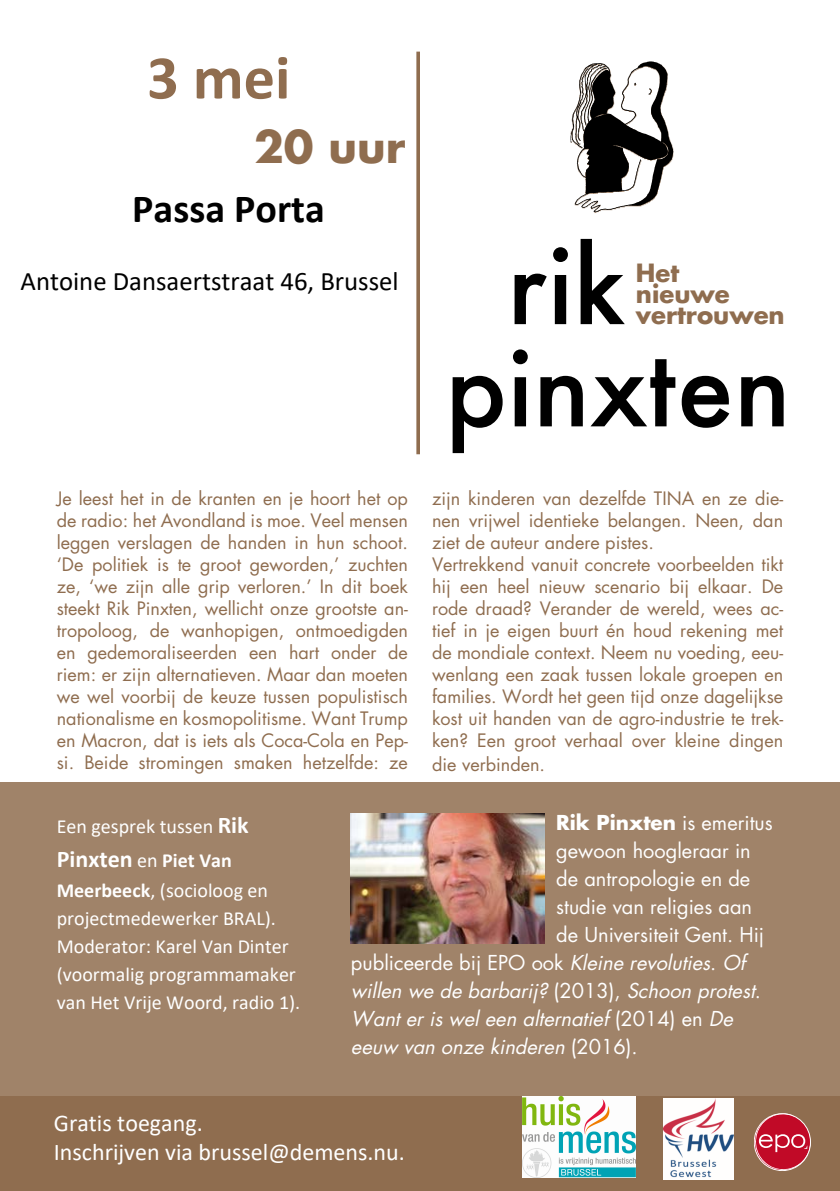
<style>
.page{position:relative;width:840px;height:1191px;background:#fff}
.page>*{position:absolute;margin:0;border:0;box-sizing:border-box;transform-origin:0 0}
.t1{font:500 103.4px "Futura";color:#000}
.t2{font:700 62.4px "Calibri";color:#8f6d4f}
.t3{font:700 43.4px "Futura CE";color:#8f6d4f}
.t4{font:700 40px "Calibri";color:#000}
.t5{font:26.8px "Calibri";color:#000}
.t6{font:700 24.4px/21.2px "Futura CE";color:#8f6d4f}
.t7{font:24px/28.8px "Calibri";color:#fff}
.t8{font:700 24px "Calibri";color:#fff}
.t9{font:20px/28px "Calibri";color:#fff}
.t10{font:20px "Futura CE";color:#fff}
.t11{font:italic 20px "Futura CE";color:#fff}
.t12{font:700 20px "Futura CE";color:#fff}
.t13{font:18px/22px "Futura CE";color:#8f6d4f;text-align:justify}
.s1{font-weight:700;font-size:24px}
.s2{font-weight:400;font-size:20px}
.s3{font-size:20px}
.s4{font-weight:700}
.s5{font-weight:400}
.s6{font-style:italic}
.s7{font-style:normal}
</style>
<div class="page">
<div style="left:0;top:782px;width:839px;height:314px;background:#a08369"></div>
<img style="left:351px;top:814px;width:193px;height:129px">
<div style="left:0;top:1096px;width:839px;height:95px;background:#8f6d4f"></div>
<svg style="left:754px;top:1113px;width:56px;height:57px"></svg>
<img style="left:570px;top:61px;width:104px;height:152px">
<svg style="left:416px;top:52px;width:4px;height:402px;background:#997b60"></svg>
<img style="left:522px;top:1096px;width:113px;height:81px">
<img style="left:663px;top:1098px;width:69px;height:81px">
<h2 class="t2" style="left:147px;top:34px;width:145px">3 mei</h2>
<h3 class="t3" style="left:254px;top:115px;width:153px">20 uur</h3>
<h3 class="t4" style="left:132px;top:181px;width:194px">Passa Porta</h3>
<h3 class="t5" style="left:21px;top:263px;width:379px">Antoine Dansaertstraat 46, Brussel</h3>
<h1 class="t1" style="left:507px;top:215px;width:119px">rik</h1>
<h3 class="t6" style="left:635px;top:261px;width:95px">Het nieuwe</h3>
<h3 class="t6" style="left:635px;top:303px;width:150px">vertrouwen</h3>
<h1 class="t1" style="left:445px;top:317px;width:346px">pinxten</h1>
<p class="t13" style="left:57px;top:487px;width:352px">Je leest het in de kranten en je hoort het op de radio: het Avondland is moe. Veel mensen leggen verslagen de handen in hun schoot. ‘De politiek is te groot geworden,’ zuchten ze, ‘we zijn alle grip verloren.’ In dit boek steekt Rik Pinxten, wellicht onze grootste an&shy;tropoloog, de wanhopigen, ontmoedigden en gedemoraliseerden een hart onder de riem: er zijn alternatieven. Maar dan moeten we wel voorbij de keuze tussen populistisch nationalisme en kosmopolitisme. Want Trump en Macron, dat is iets als Coca-Cola en Pep&shy;si. Beide stromingen smaken hetzelfde: ze</p>
<p class="t13" style="left:432px;top:487px;width:352px;text-align:left">zijn kinderen van dezelfde TINA en ze die&shy;nen vrijwel identieke belangen. Neen, dan ziet de auteur andere pistes.<br>Vertrekkend vanuit concrete voorbeelden tikt hij een heel nieuw scenario bij elkaar. De rode draad? Verander de wereld, wees ac&shy;tief in je eigen buurt én houd rekening met de mondiale context. Neem nu voeding, eeu&shy;wenlang een zaak tussen lokale groepen en families. Wordt het geen tijd onze dagelijkse kost uit handen van de agro-industrie te trek&shy;ken? Een groot verhaal over kleine dingen</p>
<p class="t13" style="left:432px;top:753px;width:115px">die verbinden.</p>
<p class="t9" style="left:57px;top:812px;width:193px">Een gesprek tussen <span class="s1">Rik</span></p>
<h3 class="t8" style="left:57px;top:842px;width:176px">Pinxten <span class="s2">en</span> <span class="s3">Piet Van</span></h3>
<p class="t9" style="left:57px;top:875px;width:245px"><span class="s4">Meerbeeck</span>, (socioloog en projectmedewerker BRAL).<br>Moderator: Karel Van Dinter (voormalig programmamaker van Het Vrije Woord, radio 1).</p>
<p class="t12" style="left:556px;top:807px;width:218px">Rik Pinxten <span class="s5">is emeritus</span></p>
<p class="t10" style="left:556px;top:838px;width:196px">gewoon hoogleraar in</p>
<p class="t10" style="left:556px;top:866px;width:195px">de antropologie en de</p>
<p class="t10" style="left:556px;top:894px;width:197px">studie van religies aan</p>
<p class="t10" style="left:556px;top:922px;width:209px">de Universiteit Gent. Hij</p>
<p class="t10" style="left:351px;top:950px;width:395px">publiceerde bij EPO ook <span class="s6">Kleine revoluties</span>. <span class="s6">Of</span></p>
<p class="t11" style="left:351px;top:978px;width:411px">willen we de barbarij? <span class="s7">(2013),</span> Schoon protest<span class="s7">.</span></p>
<p class="t11" style="left:351px;top:1006px;width:383px">Want er is wel een alternatief <span class="s7">(2014) en</span> De</p>
<p class="t11" style="left:351px;top:1034px;width:288px">eeuw van onze kinderen <span class="s7">(2016).</span></p>
<h3 class="t7" style="left:54px;top:1108px;width:352px">Gratis toegang.<br>Inschrijven via brussel@demens.nu.</h3>
</div>
